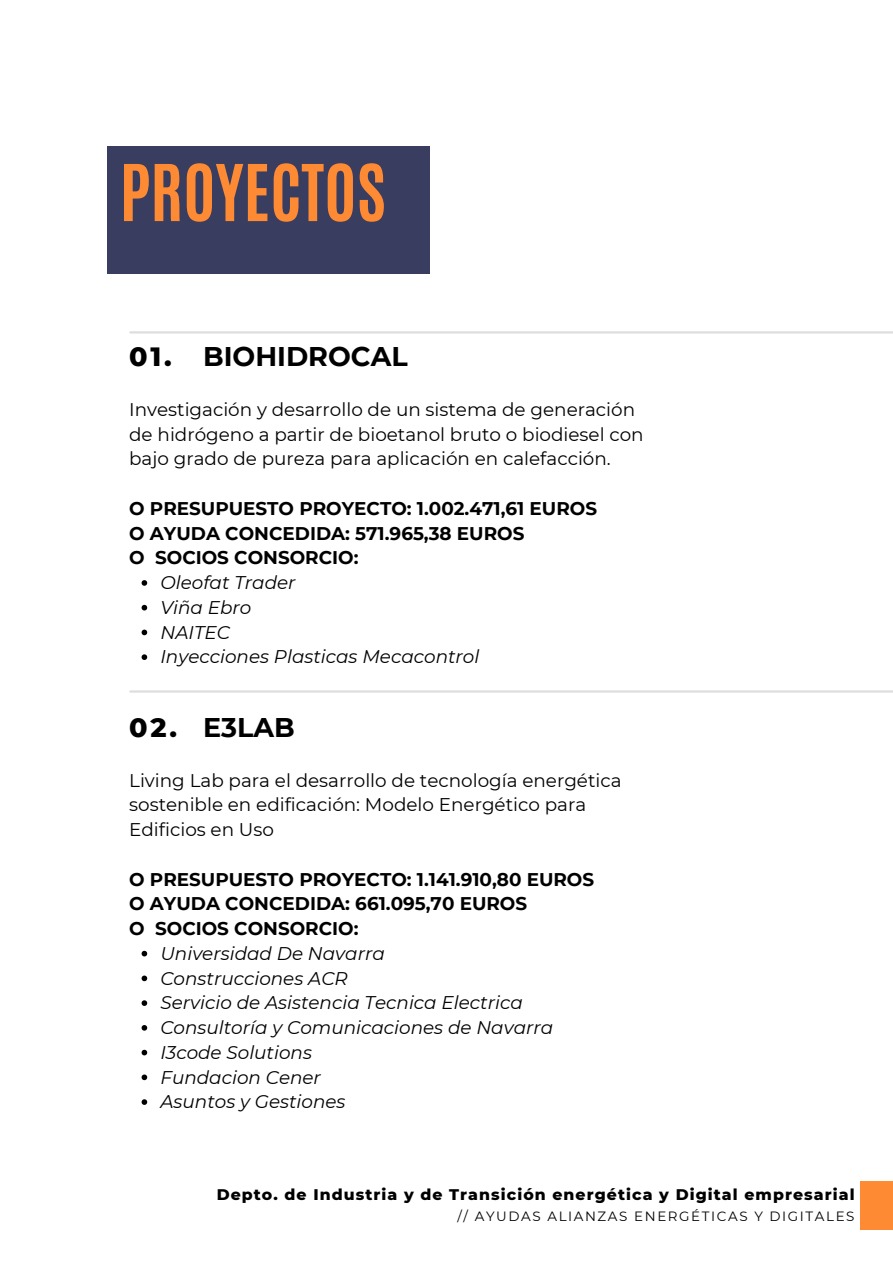
<style>
.page{position:relative;width:893px;height:1264px;background:#fff}
.page>*{position:absolute;margin:0;border:0;box-sizing:border-box;transform-origin:0 0}
.t1{font:700 66.45px "Antonio";color:#fe8a34}
.t2{font:700 27px "Montserrat";color:#000}
.t3{font:800 27px "Montserrat";color:#000}
.t4{font:18.3px/24.8px "Montserrat";color:#000}
.t5{font:italic 18.3px "Montserrat";color:#000}
.t6{font:700 18.3px "Montserrat";color:#000}
.t7{font:800 15.75px "Montserrat";letter-spacing:.07em;color:#000}
.t8{font:13.5px "Montserrat";letter-spacing:.12em;color:#000}
</style>
<div class="page">
<div style="left:860px;top:1181px;width:32px;height:48px;background:#fe8a34"></div>
<div style="left:107px;top:147px;width:322px;height:127px;background:#393d5f"></div>
<hr style="left:130px;top:331px;width:762px;height:2px;background:#dfdede">
<hr style="left:130px;top:690px;width:762px;height:2px;background:#dfdede">
<svg style="left:141px;top:580px;width:6px;height:5px"></svg>
<svg style="left:141px;top:605px;width:6px;height:5px"></svg>
<svg style="left:141px;top:629px;width:6px;height:6px"></svg>
<svg style="left:141px;top:654px;width:6px;height:6px"></svg>
<svg style="left:141px;top:950px;width:6px;height:6px"></svg>
<svg style="left:141px;top:975px;width:6px;height:6px"></svg>
<svg style="left:141px;top:1000px;width:6px;height:5px"></svg>
<svg style="left:141px;top:1025px;width:6px;height:5px"></svg>
<svg style="left:141px;top:1049px;width:6px;height:6px"></svg>
<svg style="left:141px;top:1074px;width:6px;height:6px"></svg>
<svg style="left:141px;top:1099px;width:6px;height:5px"></svg>
<p class="t1" style="left:120px;top:145px;width:268px">PROYECTOS</p>
<p class="t3" style="left:129px;top:340px;width:44px">01.</p>
<p class="t2" style="left:203px;top:340px;width:206px">BIOHIDROCAL</p>
<p class="t4" style="left:129px;top:397px;width:516px">Investigación y desarrollo de un sistema de generación de hidrógeno a partir de bioetanol bruto o biodiesel con bajo grado de pureza para aplicación en calefacción.</p>
<p class="t6" style="left:129px;top:497px;width:469px">O PRESUPUESTO PROYECTO: 1.002.471,61 EUROS</p>
<p class="t6" style="left:129px;top:522px;width:397px">O AYUDA CONCEDIDA: 571.965,38 EUROS</p>
<p class="t6" style="left:129px;top:546px;width:231px">O SOCIOS CONSORCIO:</p>
<p class="t5" style="left:160px;top:571px;width:137px">Oleofat Trader</p>
<p class="t5" style="left:160px;top:596px;width:93px">Viña Ebro</p>
<p class="t5" style="left:160px;top:621px;width:71px">NAITEC</p>
<p class="t5" style="left:160px;top:645px;width:320px">Inyecciones Plasticas Mecacontrol</p>
<p class="t3" style="left:129px;top:710px;width:49px">02.</p>
<p class="t2" style="left:203px;top:711px;width:93px">E3LAB</p>
<p class="t4" style="left:129px;top:767px;width:494px">Living Lab para el desarrollo de tecnología energética sostenible en edificación: Modelo Energético para<br>Edificios en Uso</p>
<p class="t6" style="left:129px;top:867px;width:466px">O PRESUPUESTO PROYECTO: 1.141.910,80 EUROS</p>
<p class="t6" style="left:129px;top:892px;width:399px">O AYUDA CONCEDIDA: 661.095,70 EUROS</p>
<p class="t6" style="left:129px;top:917px;width:231px">O SOCIOS CONSORCIO:</p>
<p class="t5" style="left:160px;top:942px;width:226px">Universidad De Navarra</p>
<p class="t5" style="left:160px;top:966px;width:189px">Construcciones ACR</p>
<p class="t5" style="left:160px;top:991px;width:364px">Servicio de Asistencia Tecnica Electrica</p>
<p class="t5" style="left:160px;top:1016px;width:394px">Consultoría y Comunicaciones de Navarra</p>
<p class="t5" style="left:160px;top:1041px;width:153px">I3code Solutions</p>
<p class="t5" style="left:160px;top:1065px;width:162px">Fundacion Cener</p>
<p class="t5" style="left:160px;top:1090px;width:187px">Asuntos y Gestiones</p>
<p class="t7" style="left:217px;top:1184px;width:639px">Depto. de Industria y de Transición energética y Digital empresarial</p>
<p class="t8" style="left:457px;top:1207px;width:398px">// AYUDAS ALIANZAS ENERGÉTICAS Y DIGITALES</p>
</div>
